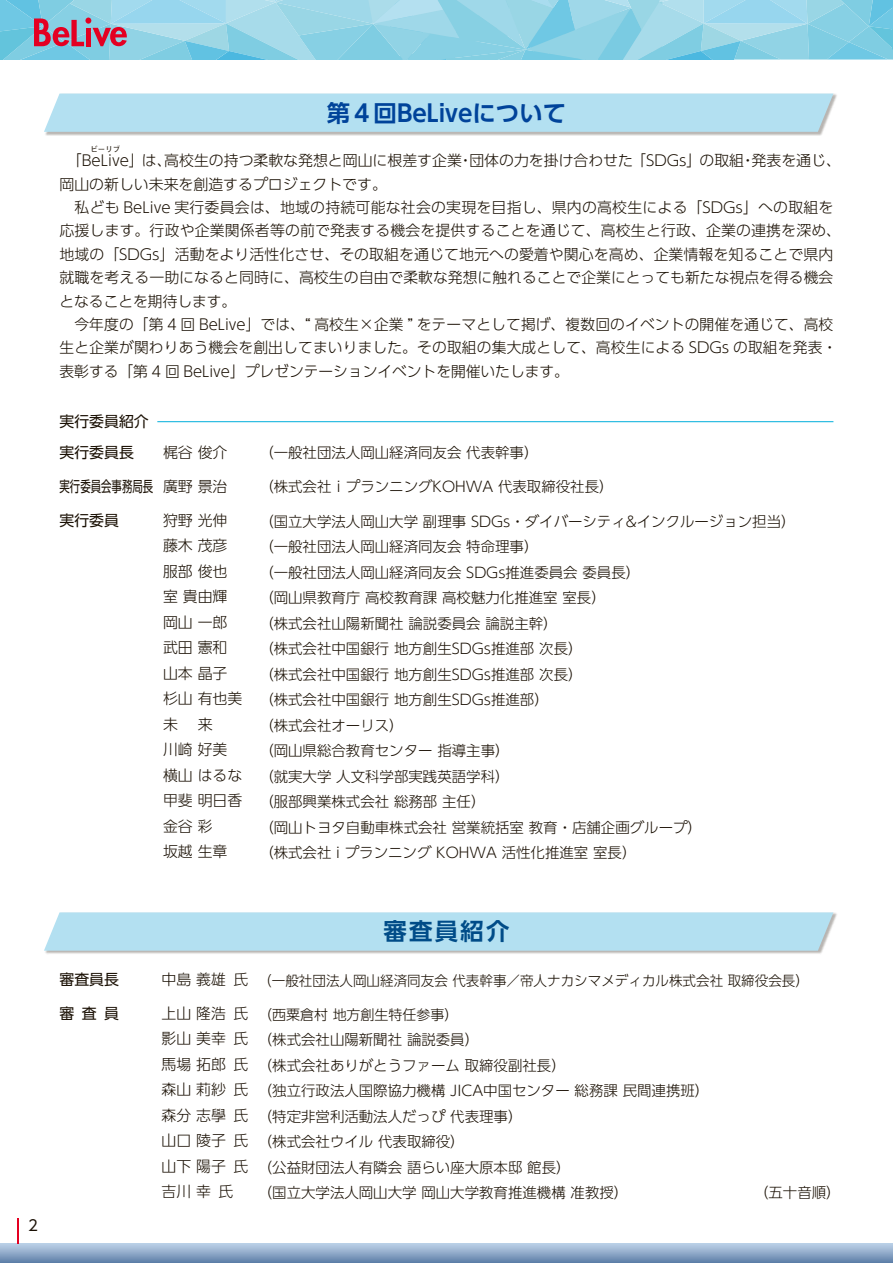
<style>
.page{position:relative;width:893px;height:1263px;background:#fff}
.page>*{position:absolute;margin:0;border:0;box-sizing:border-box;transform-origin:0 0}
.t1{font:700 23.4px "UD Shin Go Pr 6 N De";color:#00439a}
.t2{font:700 23.4px "UD Shin Go Pr 6 N De";letter-spacing:.1em;color:#004c88}
.t3{font:300 14.85px/23.4px "UD Shin Go Pr 6 N";letter-spacing:.005em;color:#1a1004}
.t4{font:14.85px "UD Shin Go Pr 6 N";color:#1a1004}
.t5{font:14.85px "UD Shin Go Pr 6 N";color:#1a1004;scale:.7 1}
.t6{font:300 14.4px/25.5px "UD Shin Go Pr 6 N";color:#1a1004}
.t7{font:300 13.95px "UD Shin Go Pr 6 N";color:#1a1004}
.t8{font:300 7.5px "UD Shin Go Pr 6 N";color:#1a1004}
.s1{font-weight:300}
.s2{font-size:14.85px}
</style>
<div class="page">
<svg style="left:0;top:1244px;width:892px;height:19px;background:#8ca6c7"></svg>
<svg style="left:892px;top:1244px;width:1px;height:19px"></svg>
<div style="left:44px;top:94px;width:793px;height:42px;background:#1a1004;opacity:.31"></div>
<div style="left:44px;top:94px;width:789px;height:38px;background:#b3e0f1"></div>
<div style="left:44px;top:912px;width:793px;height:43px;background:#1a1004;opacity:.31"></div>
<svg style="left:44px;top:912px;width:789px;height:39px;background:#b5e0f0"></svg>
<hr style="left:17px;top:1218px;width:2px;height:26px;background:#e40022">
<svg style="left:0;top:0;width:893px;height:60px;background:#91cee2"></svg>
<div style="left:373px;top:919px;width:147px;height:24px;background:#b3e0f1"></div>
<hr style="left:157px;top:421px;width:676px;height:1px;background:#00aedb">
<h1 class="t1" style="left:327px;top:94px;width:241px">第４回BeLiveについて</h1>
<p class="t8" style="left:91px;top:143px;width:31px">ビーリブ</p>
<p class="t3" style="left:60px;top:172px;width:783px">岡山の新しい未来を創造するプロジェクトです。<br>　私ども BeLive 実行委員会は、地域の持続可能な社会の実現を目指し、県内の高校生による「SDGs」への取組を応援します。行政や企業関係者等の前で発表する機会を提供することを通じて、高校生と行政、企業の連携を深め、地域の「SDGs」活動をより活性化させ、その取組を通じて地元への愛着や関心を高め、企業情報を知ることで県内就職を考える一助になると同時に、高校生の自由で柔軟な発想に触れることで企業にとっても新たな視点を得る機会となることを期待します。<br>　今年度の「第 4 回 BeLive」では、“ 高校生×企業 ” をテーマとして掲げ、複数回のイベントの開催を通じて、高校生と企業が関わりあう機会を創出してまいりました。その取組の集大成として、高校生による SDGs の取組を発表・表彰する「第 4 回 BeLive」プレゼンテーションイベントを開催いたします。</p>
<p class="t3" style="left:60px;top:148px;width:783px">　「BeLive」は、高校生の持つ柔軟な発想と岡山に根差す企業・団体の力を掛け合わせた「SDGs」の取組・発表を通じ、</p>
<p class="t4" style="left:60px;top:409px;width:91px">実行委員紹介</p>
<p class="t4" style="left:60px;top:440px;width:76px">実行委員長</p>
<p class="t3" style="left:163px;top:440px;width:66px">梶谷俊介</p>
<p class="t6" style="left:259px;top:440px;width:281px">（一般社団法人岡山経済同友会代表幹事）</p>
<p class="t5" style="left:60px;top:474px;width:241px">実行委員会事務局長 <span class="s1">廣野景治</span></p>
<p class="t6" style="left:259px;top:474px;width:356px">（株式会社ｉプランニングKOHWA 代表取締役社長）</p>
<p class="t4" style="left:60px;top:508px;width:61px">実行委員</p>
<p class="t3" style="left:163px;top:508px;width:66px">狩野光伸</p>
<p class="t6" style="left:259px;top:508px;width:538px">（国立大学法人岡山大学副理事 SDGs・ダイバーシティ&amp;インクルージョン担当）</p>
<p class="t3" style="left:163px;top:533px;width:66px">藤木茂彦</p>
<p class="t6" style="left:259px;top:533px;width:281px">（一般社団法人岡山経済同友会特命理事）</p>
<p class="t3" style="left:163px;top:559px;width:66px">服部俊也</p>
<p class="t6" style="left:259px;top:559px;width:382px">（一般社団法人岡山経済同友会 SDGs推進委員会委員長）</p>
<p class="t3" style="left:163px;top:584px;width:66px">室貴由輝</p>
<p class="t6" style="left:259px;top:584px;width:348px">（岡山県教育庁高校教育課高校魅力化推進室室長）</p>
<p class="t3" style="left:163px;top:610px;width:66px">岡山一郎</p>
<p class="t6" style="left:259px;top:610px;width:300px">（株式会社山陽新聞社論説委員会論説主幹）</p>
<p class="t3" style="left:163px;top:635px;width:66px">武田憲和</p>
<p class="t6" style="left:259px;top:635px;width:325px">（株式会社中国銀行地方創生SDGs推進部次長）</p>
<p class="t3" style="left:163px;top:661px;width:66px">山本晶子</p>
<p class="t6" style="left:163px;top:661px;width:421px;text-indent:96px">（株式会社中国銀行地方創生SDGs推進部次長）<span class="s2">杉山有也美</span> （株式会社中国銀行地方創生SDGs推進部）<br><span class="s2">未　来　　</span> （株式会社オーリス）</p>
<p class="t3" style="left:163px;top:737px;width:66px">川崎好美</p>
<p class="t6" style="left:163px;top:737px;width:348px;text-align:justify;text-indent:96px">（岡山県総合教育センター指導主事）<span class="s2">横山はるな</span> （就実大学人文科学部実践英語学科）<span class="s2">甲斐明日香</span> （服部興業株式会社総務部主任）</p>
<p class="t3" style="left:163px;top:814px;width:51px">金谷彩</p>
<p class="t6" style="left:259px;top:814px;width:444px">（岡山トヨタ自動車株式会社営業統括室教育・店舗企画グループ）</p>
<p class="t3" style="left:163px;top:839px;width:66px">坂越生章</p>
<p class="t6" style="left:259px;top:839px;width:379px">（株式会社 i プランニング KOHWA 活性化推進室室長）</p>
<p class="t4" style="left:28px;top:1214px;width:11px">2</p>
<h1 class="t2" style="left:383px;top:912px;width:128px">審査員紹介</h1>
<p class="t4" style="left:60px;top:967px;width:61px">審査員長</p>
<p class="t7" style="left:162px;top:969px;width:649px"><span class="s2">中島義雄 氏</span> （一般社団法人岡山経済同友会代表幹事／帝人ナカシマメディカル株式会社取締役会長）</p>
<p class="t4" style="left:60px;top:1001px;width:61px">審査員</p>
<p class="t7" style="left:162px;top:1003px;width:299px"><span class="s2">上山隆浩 氏</span> （西粟倉村地方創生特任参事）</p>
<p class="t6" style="left:162px;top:1026px;width:549px"><span class="s2">影山美幸 氏</span> （株式会社山陽新聞社論説委員）<br><span class="s2">馬場拓郎 氏</span> （株式会社ありがとうファーム取締役副社長）<br><span class="s2">森山莉紗 氏</span> （独立行政法人国際協力機構 JICA中国センター総務課民間連携班）<span class="s2">森分志學 氏</span> （特定非営利活動法人だっぴ代表理事）<br><span class="s2">山口陵子 氏</span> （株式会社ウイル代表取締役）<br><span class="s2">山下陽子 氏</span> （公益財団法人有隣会語らい座大原本邸館長）</p>
<p class="t3" style="left:162px;top:1179px;width:73px">吉川幸 氏</p>
<p class="t6" style="left:258px;top:1179px;width:372px">（国立大学法人岡山大学岡山大学教育推進機構准教授）</p>
<p class="t6" style="left:754px;top:1179px;width:88px">（五十音順）</p>
</div>
